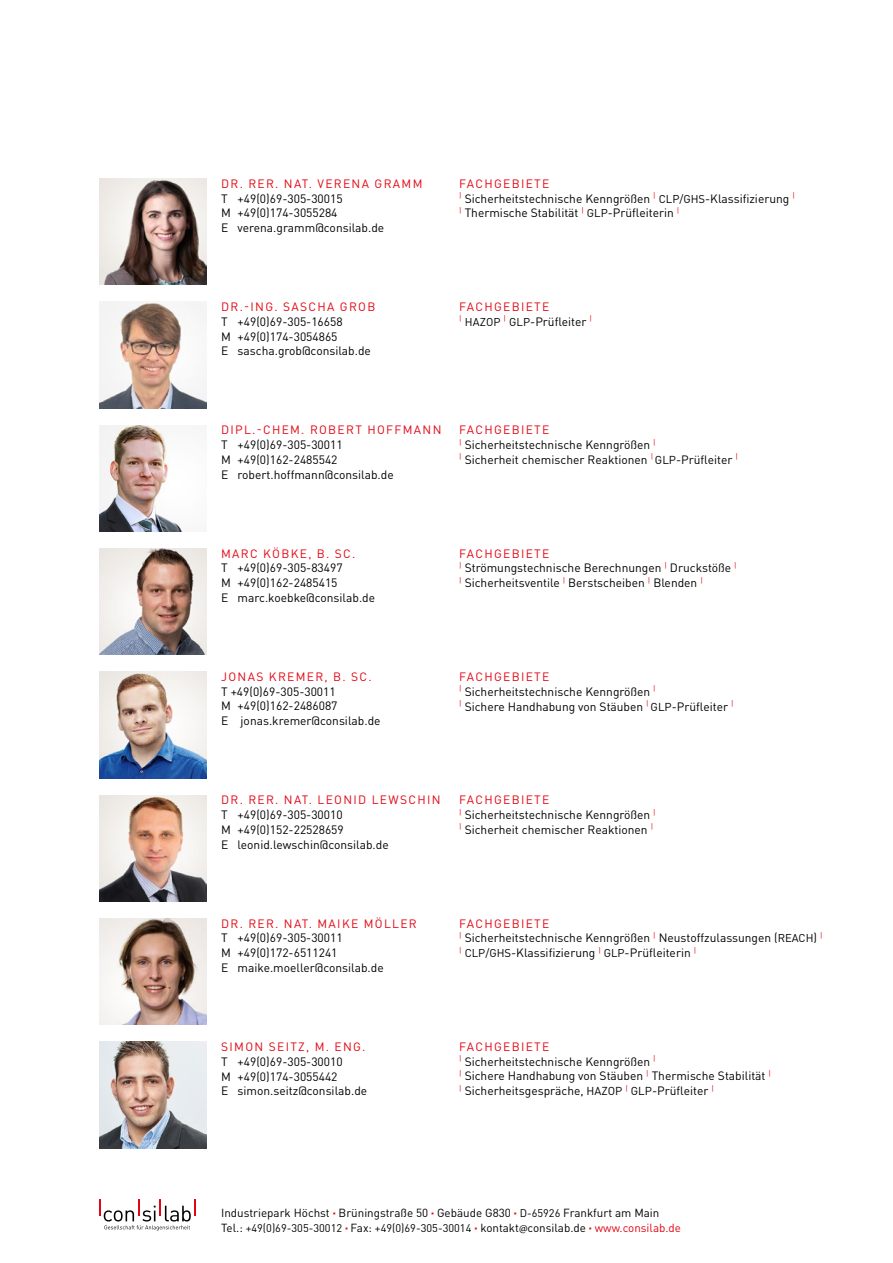
<style>
.page{position:relative;width:893px;height:1263px;background:#fff}
.page>*{position:absolute;margin:0;border:0;box-sizing:border-box;transform-origin:0 0}
.t1{font:12px/14.7px "DINOT";color:#000}
.t2{font:12px/14.7px "DINOT";letter-spacing:.11em;color:#e30613}
.t3{font:11.7px "DINOT";color:#000}
.t4{font:10.95px "DINOT";color:#000}
.s1{color:#e30613}
.s2{font-size:11.25px}
.s3{font-size:11.25px;color:#000}
.s4{color:#000}
.s5{font-size:11.4px}
.s6{font-size:10.95px}
.s7{font-size:11.7px}
.s8{font-family:"Myriad Pro";font-size:11.7px}
.s9{font-size:11.7px;color:#e30613}
</style>
<div class="page">
<img style="left:100px;top:549px;width:106px;height:106px">
<img style="left:100px;top:672px;width:106px;height:106px">
<img style="left:100px;top:179px;width:106px;height:106px">
<img style="left:100px;top:425px;width:82px;height:106px">
<img style="left:100px;top:302px;width:106px;height:106px">
<img style="left:100px;top:1042px;width:106px;height:106px">
<img style="left:100px;top:795px;width:106px;height:106px">
<img style="left:100px;top:918px;width:106px;height:107px">
<svg style="left:99px;top:1199px;width:97px;height:31px"></svg>
<p class="t2" style="left:221px;top:176px;width:203px">DR. RER. NAT. VERENA GRAMM</p>
<p class="t1" style="left:221px;top:190px;width:165px">T +49(0)69-305-30015<br>M +49(0)174-3055284<br>E verena.gramm@consilab.de</p>
<p class="t2" style="left:221px;top:299px;width:156px">DR.-ING. SASCHA GROB</p>
<p class="t1" style="left:221px;top:314px;width:151px">T +49(0)69-305-16658<br>M +49(0)174-3054865<br>E sascha.grob@consilab.de</p>
<p class="t1" style="left:459px;top:176px;width:337px"><span class="s1">FACHGEBIETE<br></span><sup>|</sup> Sicherheitstechnische Kenngrößen <sup>|</sup> <span class="s2">CLP/GHS</span>-Klassifizierung <sup>| |</sup> Thermische Stabilität <sup>|</sup> <span class="s2">GLP</span>-Prüfleiterin <sup>|</sup></p>
<p class="t2" style="left:459px;top:299px;width:134px">FACHGEBIETE<br><sup>|</sup> <span class="s3">HAZOP</span> <sup>|</sup> <span class="s3">GLP</span><span class="s4">-Prüfleiter</span> <sup>|</sup></p>
<p class="t2" style="left:221px;top:422px;width:222px">DIPL.-CHEM. ROBERT HOFFMANN</p>
<p class="t1" style="left:221px;top:437px;width:174px">T +49(0)69-305-30011<br>M +49(0)162-2485542<br>E robert.hoffmann@consilab.de</p>
<p class="t1" style="left:459px;top:422px;width:280px"><span class="s1">FACHGEBIETE<br></span><sup>|</sup> Sicherheitstechnische Kenngrößen <sup>|<br>|</sup> Sicherheit chemischer Reaktionen <sup>|</sup> <span class="s5">GLP</span>-Prüfleiter <sup>|</sup></p>
<p class="t2" style="left:221px;top:545px;width:136px">MARC KÖBKE, B. SC.</p>
<p class="t1" style="left:221px;top:560px;width:156px">T +49(0)69-305-83497<br>M +49(0)162-2485415<br>E marc.koebke@consilab.de</p>
<p class="t1" style="left:459px;top:545px;width:279px"><span class="s1">FACHGEBIETE<br></span><sup>|</sup> Strömungstechnische Berechnungen <sup>|</sup> Druckstöße <sup>| |</sup> Sicherheitsventile <sup>|</sup> Berstscheiben <sup>|</sup> Blenden <sup>|</sup></p>
<p class="t2" style="left:221px;top:669px;width:152px">JONAS KREMER, B. SC.</p>
<p class="t1" style="left:221px;top:684px;width:161px">T +49(0)69-305-30011<br>M +49(0)162-2486087<br>E jonas.kremer@consilab.de</p>
<p class="t1" style="left:459px;top:669px;width:276px"><span class="s1">FACHGEBIETE<br></span><sup>|</sup> Sicherheitstechnische Kenngrößen <sup>|<br>|</sup> Sichere Handhabung von Stäuben <sup>|</sup> <span class="s5">GLP</span>-Prüfleiter <sup>|</sup></p>
<p class="t2" style="left:221px;top:792px;width:221px">DR. RER. NAT. LEONID LEWSCHIN</p>
<p class="t1" style="left:221px;top:807px;width:169px">T +49(0)69-305-30010<br>M +49(0)152-22528659<br>E leonid.lewschin@consilab.de</p>
<p class="t1" style="left:459px;top:792px;width:198px"><span class="s1">FACHGEBIETE<br></span><sup>|</sup> Sicherheitstechnische Kenngrößen <sup>| |</sup> Sicherheit chemischer Reaktionen <sup>|</sup></p>
<p class="t2" style="left:221px;top:915px;width:197px">DR. RER. NAT. MAIKE MÖLLER</p>
<p class="t1" style="left:221px;top:930px;width:164px">T +49(0)69-305-30011<br>M +49(0)172-6511241<br>E maike.moeller@consilab.de</p>
<p class="t1" style="left:459px;top:915px;width:365px"><span class="s1">FACHGEBIETE<br></span><sup>|</sup> Sicherheitstechnische Kenngrößen <sup>|</sup> Neustoffzulassungen (<span class="s2">REACH</span>) <sup>| |</sup> <span class="s2">CLP/GHS</span>-Klassifizierung <sup>|</sup> <span class="s2">GLP</span>-Prüfleiterin <sup>|</sup></p>
<p class="t2" style="left:221px;top:1039px;width:146px">SIMON SEITZ, M. ENG.</p>
<p class="t1" style="left:221px;top:1054px;width:148px">T +49(0)69-305-30010<br>M +49(0)174-3055442<br>E simon.seitz@consilab.de</p>
<p class="t1" style="left:459px;top:1039px;width:313px"><span class="s1">FACHGEBIETE<br></span><sup>|</sup> Sicherheitstechnische Kenngrößen <sup>|<br>|</sup> Sichere Handhabung von Stäuben <sup>|</sup> Thermische Stabilität <sup>| |</sup> Sicherheitsgespräche, <span class="s5">HAZOP</span> <sup>|</sup> <span class="s5">GLP</span>-Prüfleiter <sup>|</sup></p>
<p class="t3" style="left:221px;top:1204px;width:440px">Industriepark Höchst Brüningstraße 50 Gebäude G830 <span class="s6">D-65926</span> Frankfurt am Main</p>
<p class="t4" style="left:221px;top:1220px;width:461px"><span class="s7">Tel.:</span> +49(0)69-305-30012 <span class="s7">Fax:</span> +49(0)69-305-30014 <span class="s7">kontakt</span><span class="s8">@</span><span class="s7">consilab.de</span> <span class="s9">www.consilab.de</span></p>
</div>
